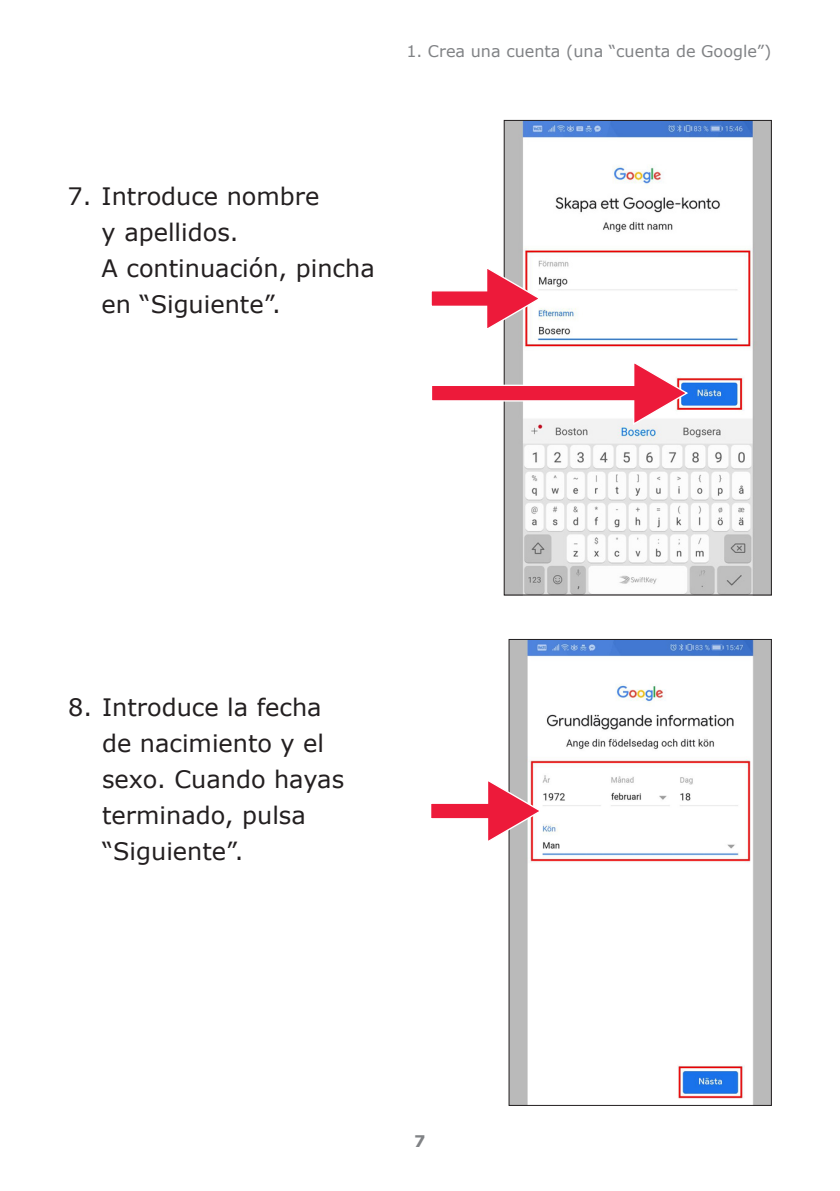
<style>
.page{position:relative;width:840px;height:1191px;background:#fff}
.page>*{position:absolute;margin:0;border:0;box-sizing:border-box;transform-origin:0 0}
.t1{font:24px/36px "Verdana";color:#231f20}
.t2{font:16px "Verdana";color:#808285}
.t3{font:700 16px "Verdana";color:#808285}
</style>
<div class="page">
<img style="left:505px;top:122px;width:264px;height:471px">
<div style="left:503px;top:120px;width:268px;height:475px;border:1px solid #231f20"></div>
<svg style="left:431px;top:265px;width:111px;height:67px"></svg>
<svg style="left:432px;top:360px;width:257px;height:66px"></svg>
<img style="left:510px;top:641px;width:259px;height:463px">
<div style="left:508px;top:639px;width:263px;height:467px;border:1px solid #231f20"></div>
<svg style="left:431px;top:777px;width:112px;height:67px"></svg>
<p class="t2" style="left:406px;top:40px;width:366px">1. Crea una cuenta (una “cuenta de Google”)</p>
<p class="t1" style="left:102px;top:178px;width:274px;text-indent:-34px">7. Introduce nombre<br>y apellidos.<br>A continuación, pincha en “Siguiente”.</p>
<p class="t1" style="left:102px;top:689px;width:243px;text-indent:-34px">8. Introduce la fecha de nacimiento y el sexo. Cuando hayas terminado, pulsa “Siguiente”.</p>
<p class="t3" style="left:414px;top:1129px;width:13px">7</p>
</div>
